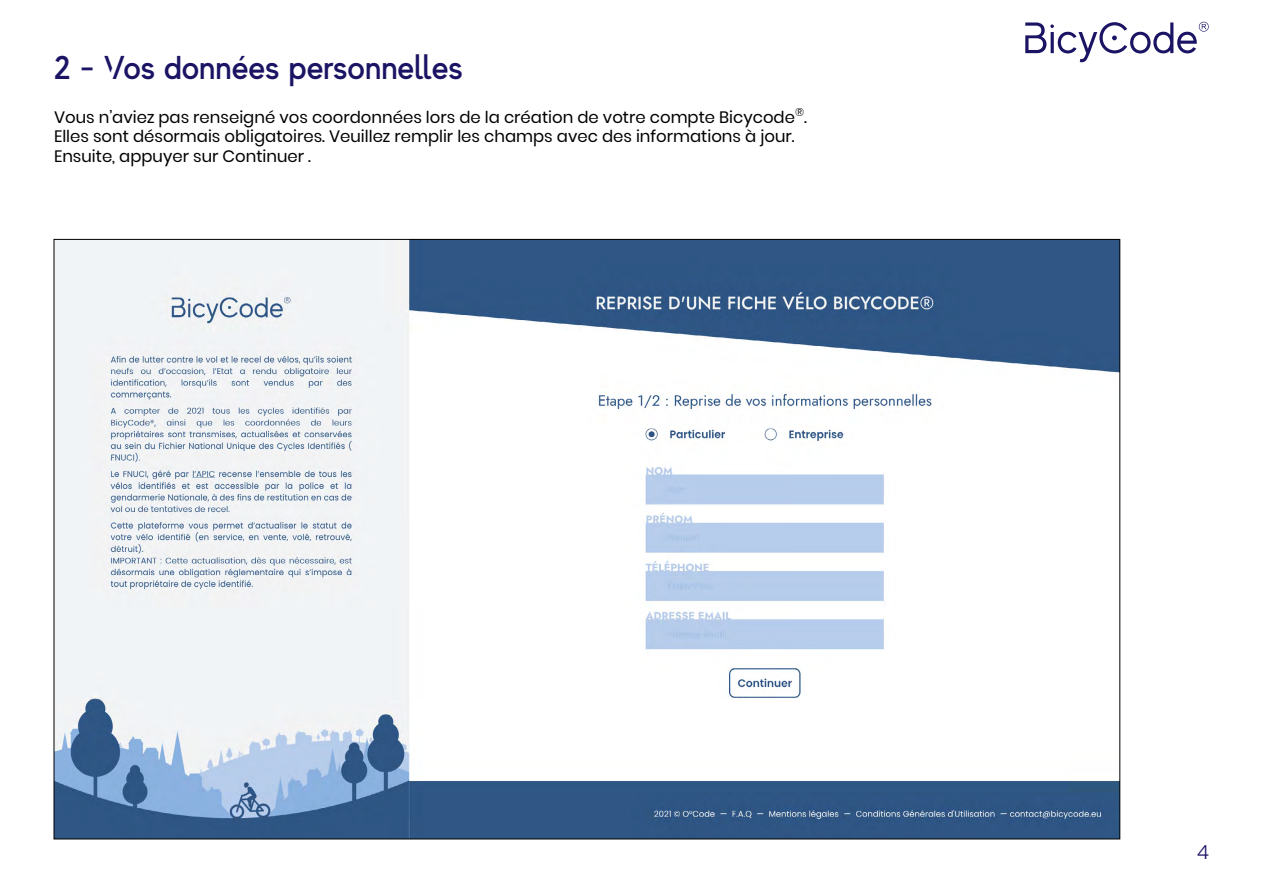
<style>
.page{position:relative;width:1263px;height:893px;background:#fff}
.page>*{position:absolute;margin:0;border:0;box-sizing:border-box;transform-origin:0 0}
.t1{font:500 33px "MADE Evolve Sans EVO";color:#1b1464}
.t2{font:300 19.5px "Poppins";color:#1b1464}
.t3{font:16.5px/19.8px "Poppins";color:#000}
</style>
<div class="page">
<svg style="left:1025px;top:22px;width:184px;height:41px"></svg>
<img style="left:56px;top:241px;width:1062px;height:596px">
<h1 class="t1" style="left:54px;top:47px;width:410px">2 - Vos données personnelles</h1>
<p class="t3" style="left:54px;top:107px;width:754px">Vous n’aviez pas renseigné vos coordonnées lors de la création de votre compte Bicycode<sup>®</sup>.<br>Elles sont désormais obligatoires. Veuillez remplir les champs avec des informations à jour.<br>Ensuite, appuyer sur Continuer .</p>
<p class="t2" style="left:1197px;top:841px;width:13px">4</p>
</div>
